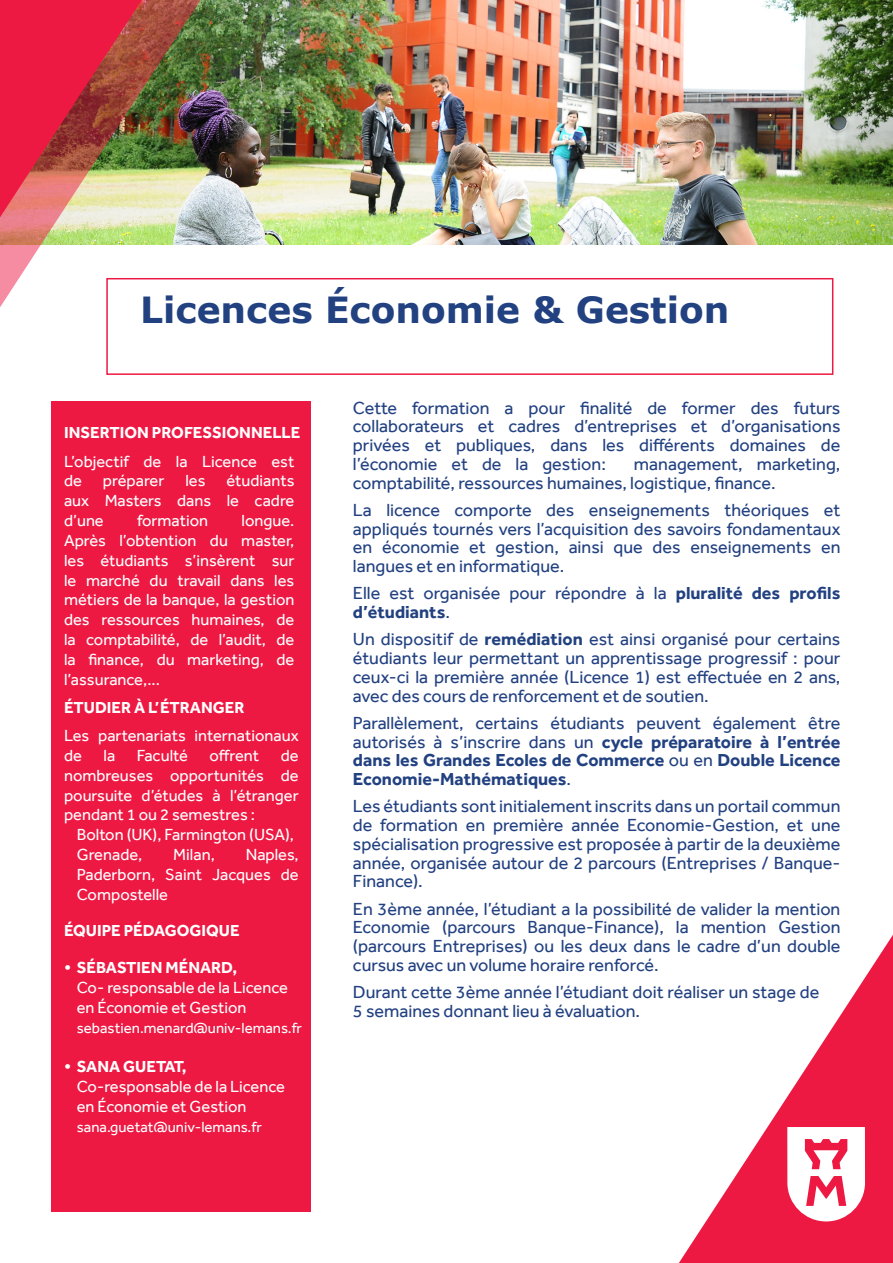
<style>
.page{position:relative;width:893px;height:1263px;background:#fff}
.page>*{position:absolute;margin:0;border:0;box-sizing:border-box;transform-origin:0 0}
.t1{font:700 36px "Verdana";color:#224181}
.t2{font:18px/18.8px "Effra";color:#224181;text-align:justify}
.t3{font:700 18px/18.8px "Effra";color:#224181;text-align:justify}
.t4{font:16.5px/19.8px "Effra";color:#fff}
.t5{font:700 16.5px "Effra";color:#fff}
.t6{font:15px "Effra";color:#fff}
.s1{font-weight:700}
.s2{font-weight:400}
</style>
<div class="page">
<img style="left:247px;top:0;width:646px;height:244px">
<svg style="left:679px;top:935px;width:214px;height:328px"></svg>
<img style="left:0;top:0;width:247px;height:402px">
<svg style="left:0;top:0;width:142px;height:217px;background:#cd474f"></svg>
<svg style="left:787px;top:1127px;width:78px;height:94px"></svg>
<div style="left:106px;top:278px;width:727px;height:97px;border:2px solid #ed1943"></div>
<div style="left:51px;top:402px;width:259px;height:810px;background:#ed1943"></div>
<p class="t1" style="left:140px;top:284px;width:591px">Licences Économie &amp; Gestion</p>
<p class="t5" style="left:64px;top:423px;width:238px">INSERTION PROFESSIONNELLE</p>
<p class="t4" style="left:64px;top:451px;width:232px">L’objectif de la Licence est de</p>
<p class="t4" style="left:64px;top:471px;width:232px;text-align:justify;text-indent:162px">étudiants aux Masters dans le cadre d’une</p>
<p class="t4" style="left:103px;top:471px;width:63px">préparer</p>
<p class="t4" style="left:185px;top:471px;width:22px">les</p>
<p class="t4" style="left:137px;top:510px;width:73px">formation</p>
<p class="t4" style="left:64px;top:510px;width:232px;text-align:justify;text-indent:177px">longue.<br>Après l’obtention du master, les étudiants s’insèrent sur le marché du travail dans les métiers de la banque, la gestion des ressources humaines, de la comptabilité, de l’audit, de la finance, du marketing, de l’assurance,...</p>
<p class="t5" style="left:64px;top:697px;width:182px">ÉTUDIER À L’ÉTRANGER</p>
<p class="t4" style="left:64px;top:725px;width:236px">Les partenariats internationaux de</p>
<p class="t4" style="left:104px;top:745px;width:13px">la</p>
<p class="t4" style="left:137px;top:745px;width:52px">Faculté</p>
<p class="t4" style="left:209px;top:745px;width:51px">offrent</p>
<p class="t4" style="left:64px;top:745px;width:236px;text-align:justify;text-indent:217px">de nombreuses opportunités de poursuite d’études à l’étranger pendant 1 ou 2 semestres :</p>
<p class="t4" style="left:77px;top:824px;width:219px">Bolton (UK), Farmington (USA),</p>
<p class="t4" style="left:77px;top:844px;width:67px">Grenade,</p>
<p class="t4" style="left:173px;top:844px;width:43px">Milan,</p>
<p class="t4" style="left:77px;top:844px;width:223px;text-align:justify;text-indent:169px">Naples, Paderborn, Saint Jacques de Compostelle</p>
<p class="t5" style="left:64px;top:921px;width:177px">ÉQUIPE PÉDAGOGIQUE</p>
<p class="t4" style="left:77px;top:957px;width:213px;text-indent:-13px"><span class="s1">• SÉBASTIEN MÉNARD,<br></span>Co- responsable de la Licence en Économie et Gestion</p>
<p class="t6" style="left:77px;top:1019px;width:227px">sebastien.menard@univ-lemans.fr</p>
<p class="t4" style="left:77px;top:1056px;width:210px;text-indent:-13px"><span class="s1">• SANA GUETAT,<br></span>Co-responsable de la Licence en Économie et Gestion</p>
<p class="t6" style="left:77px;top:1118px;width:187px">sana.guetat@univ-lemans.fr</p>
<p class="t2" style="left:353px;top:398px;width:489px">Cette formation a pour finalité de former des futurs collaborateurs et cadres d’entreprises et d’organisations privées et publiques, dans les différents domaines de l’économie et de la gestion:</p>
<p class="t2" style="left:353px;top:454px;width:489px;text-indent:281px">management, marketing, comptabilité, ressources humaines, logistique, finance.</p>
<p class="t2" style="left:353px;top:500px;width:489px">La licence comporte des enseignements théoriques et appliqués tournés vers l’acquisition des savoirs fondamentaux en économie et gestion, ainsi que des enseignements en langues et en informatique.</p>
<p class="t2" style="left:353px;top:584px;width:489px">Elle est organisée pour répondre à la <span class="s1">pluralité des profils d’étudiants</span>.</p>
<p class="t2" style="left:353px;top:630px;width:489px">Un dispositif de <span class="s1">remédiation</span> est ainsi organisé pour certains étudiants leur permettant un apprentissage progressif : pour ceux-ci la première année (Licence 1) est effectuée en 2 ans, avec des cours de renforcement et de soutien.</p>
<p class="t3" style="left:353px;top:713px;width:489px"><span class="s2">Parallèlement, certains étudiants peuvent également être autorisés à s’inscrire dans un</span> cycle préparatoire à l’entrée dans les Grandes Ecoles de Commerce <span class="s2">ou en</span> Double Licence Economie-Mathématiques<span class="s2">.</span></p>
<p class="t2" style="left:353px;top:797px;width:489px">Les étudiants sont initialement inscrits dans un portail commun de formation en première année Economie-Gestion, et une spécialisation progressive est proposée à partir de la deuxième année, organisée autour de 2 parcours (Entreprises / Banque-Finance).</p>
<p class="t2" style="left:353px;top:899px;width:489px">En 3ème année, l’étudiant a la possibilité de valider la mention Economie (parcours Banque-Finance), la mention Gestion (parcours Entreprises) ou les deux dans le cadre d’un double cursus avec un volume horaire renforcé.</p>
<p class="t2" style="left:353px;top:982px;width:468px">Durant cette 3ème année l’étudiant doit réaliser un stage de<br>5 semaines donnant lieu à évaluation.</p>
</div>
